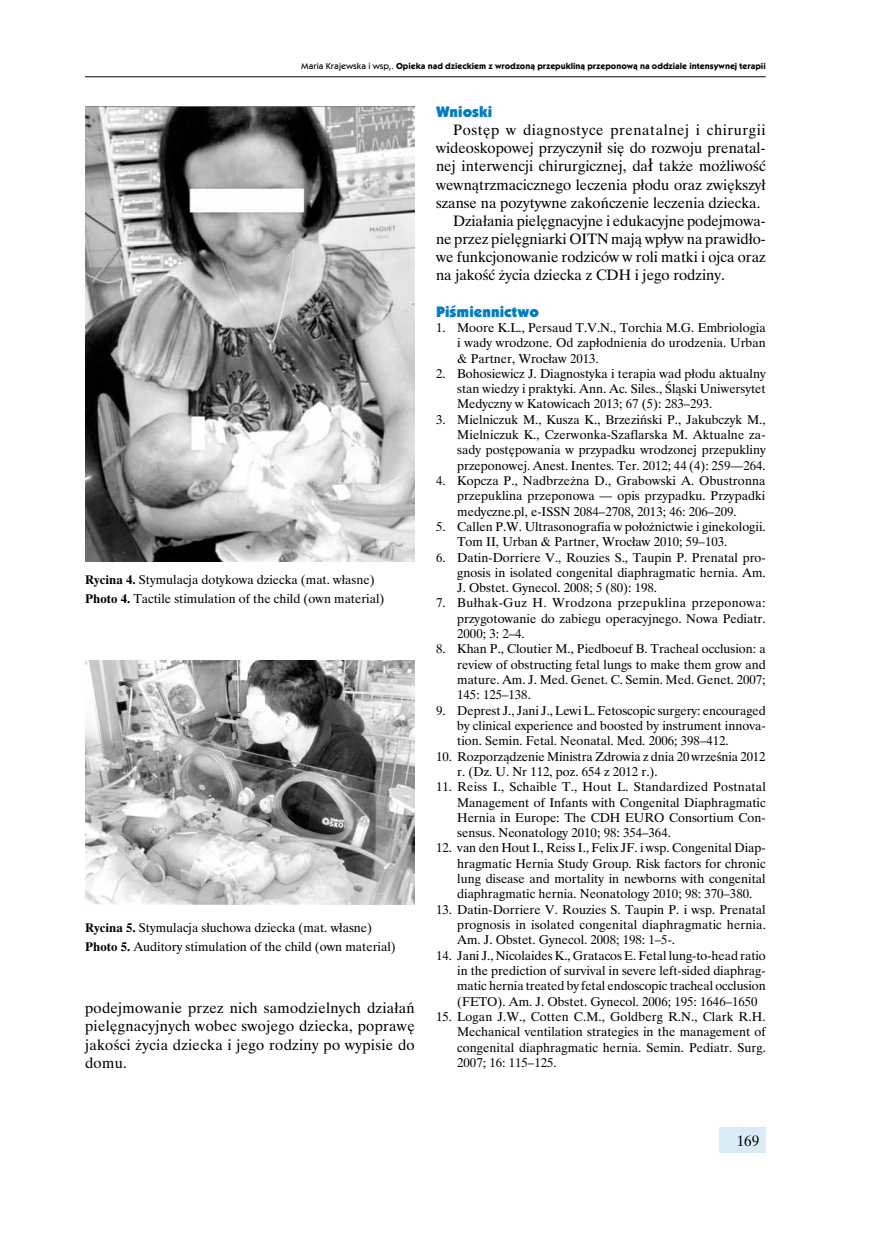
<style>
.page{position:relative;width:872px;height:1234px;background:#fff}
.page>*{position:absolute;margin:0;border:0;box-sizing:border-box;transform-origin:0 0}
.t1{font:15.75px "Kabel Itc TEE Ultr";color:#007dc3}
.t2{font:15px/18px "Time Ibis EE";color:#000;text-align:justify}
.t3{font:15px "Time Ibis EE";letter-spacing:.04em;color:#000}
.t4{font:12.75px/15.3px "Time Ibis EE";color:#000;text-align:justify}
.t5{font:700 9px "Kabel Itc TEE";color:#000}
.s1{font-weight:500}
.s2{font-weight:700}
.s3{font-size:18px}
</style>
<div class="page">
<hr style="left:85px;top:76px;width:680px;height:1px;background:#000">
<div style="left:719px;top:1127px;width:46px;height:25px;background:#d9ebf6"></div>
<img style="left:85px;top:660px;width:330px;height:244px">
<img style="left:85px;top:106px;width:329px;height:455px">
<p class="t5" style="left:301px;top:61px;width:466px"><span class="s1">Maria Krajewska i wsp,.</span> Opieka nad dzieckiem z wrodzoną przepukliną przeponową na oddziale intensywnej terapii</p>
<p class="t4" style="left:85px;top:569px;width:301px;line-height:19.4px"><span class="s2">Rycina 4.</span> Stymulacja dotykowa dziecka (mat. własne)<br><span class="s2">Photo 4.</span> Tactile stimulation of the child (own material)</p>
<p class="t4" style="left:85px;top:917px;width:312px;line-height:19.4px"><span class="s2">Rycina 5.</span> Stymulacja słuchowa dziecka (mat. własne)<br><span class="s2">Photo 5.</span> Auditory stimulation of the child (own material)</p>
<p class="t2" style="left:85px;top:998px;width:331px">podejmowanie przez nich samodzielnych działań pielęgnacyjnych wobec swojego dziecka, poprawę jakości życia dziecka i jego rodziny po wypisie do domu.</p>
<p class="t1" style="left:436px;top:103px;width:58px">Wnioski</p>
<p class="t3" style="left:453px;top:121px;width:314px">Postęp w diagnostyce prenatalnej i chirurgii</p>
<p class="t2" style="left:436px;top:139px;width:331px">wideoskopowej przyczynił się do rozwoju prenatal-</p>
<p class="t2" style="left:436px;top:157px;width:331px">nej interwencji chirurgicznej, da<span class="s3">ł</span> także możliwość</p>
<p class="t2" style="left:436px;top:175px;width:331px">wewnątrzmacicznego leczenia płodu oraz zwiększył</p>
<p class="t2" style="left:436px;top:193px;width:326px">szanse na pozytywne zakończenie leczenia dziecka.</p>
<p class="t2" style="left:453px;top:211px;width:314px">Działania pielęgnacyjne i edukacyjne podejmowa-</p>
<p class="t2" style="left:436px;top:229px;width:331px">ne przez pielęgniarki OITN mają wpływ na prawidło-</p>
<p class="t2" style="left:436px;top:247px;width:331px">we funkcjonowanie rodziców w roli matki i ojca oraz</p>
<p class="t2" style="left:436px;top:265px;width:290px">na jakość życia dziecka z CDH i jego rodziny.</p>
<p class="t1" style="left:436px;top:302px;width:104px">Piśmiennictwo</p>
<p class="t4" style="left:457px;top:319px;width:310px;text-indent:-21px">1. Moore K.L., Persaud T.V.N., Torchia M.G. Embriologia i wady wrodzone. Od zapłodnienia do urodzenia. Urban &amp; Partner, Wrocław 2013.</p>
<p class="t4" style="left:457px;top:365px;width:310px;text-indent:-21px">2. Bohosiewicz J. Diagnostyka i terapia wad płodu aktualny stan wiedzy i praktyki. Ann. Ac. Siles., Śląski Uniwersytet Medyczny w Katowicach 2013; 67 (5): 283–293.</p>
<p class="t4" style="left:457px;top:411px;width:310px;text-indent:-21px">3. Mielniczuk M., Kusza K., Brzeziński P., Jakubczyk M., Mielniczuk K., Czerwonka-Szaflarska M. Aktualne za&shy;sady postępowania w przypadku wrodzonej przepukliny przeponowej. Anest. Inentes. Ter. 2012; 44 (4): 259—264.</p>
<p class="t4" style="left:457px;top:472px;width:310px;text-indent:-21px">4. Kopcza P., Nadbrzeżna D., Grabowski A. Obustronna przepuklina przeponowa — opis przypadku. Przypadki medyczne.pl, e-ISSN 2084–2708, 2013; 46: 206–209.</p>
<p class="t4" style="left:457px;top:518px;width:310px;text-indent:-21px">5. Callen P.W. Ultrasonografia w położnictwie i ginekologii.<br>Tom II, Urban &amp; Partner, Wrocław 2010; 59–103.</p>
<p class="t4" style="left:457px;top:549px;width:310px;text-indent:-21px">6. Datin-Dorriere V., Rouzies S., Taupin P. Prenatal pro&shy;gnosis in isolated congenital diaphragmatic hernia. Am.<br>J. Obstet. Gynecol. 2008; 5 (80): 198.</p>
<p class="t4" style="left:457px;top:595px;width:310px;text-indent:-21px">7. Bułhak-Guz H. Wrodzona przepuklina przeponowa: przygotowanie do zabiegu operacyjnego. Nowa Pediatr.<br>2000; 3: 2–4.</p>
<p class="t4" style="left:457px;top:641px;width:310px;text-indent:-21px">8. Khan P., Cloutier M., Piedboeuf B. Tracheal occlusion: a review of obstructing fetal lungs to make them grow and mature. Am. J. Med. Genet. C. Semin. Med. Genet. 2007; 145: 125–138.</p>
<p class="t4" style="left:457px;top:702px;width:310px;text-indent:-21px">9. Deprest J., Jani J., Lewi L. Fetoscopic surgery: encouraged by clinical experience and boosted by instrument innova&shy;tion. Semin. Fetal. Neonatal. Med. 2006; 398–412.</p>
<p class="t4" style="left:457px;top:748px;width:310px;text-indent:-21px">10. Rozporządzenie Ministra Zdrowia z dnia 20 września 2012 r. (Dz. U. Nr 112, poz. 654 z 2012 r.).</p>
<p class="t4" style="left:457px;top:778px;width:310px;text-indent:-21px">11. Reiss I., Schaible T., Hout L. Standardized Postnatal Management of Infants with Congenital Diaphragmatic Hernia in Europe: The CDH EURO Consortium Con&shy;sensus. Neonatology 2010; 98: 354–364.</p>
<p class="t4" style="left:457px;top:840px;width:310px;text-indent:-21px">12. van den Hout I., Reiss I., Felix JF. i wsp. Congenital Diap&shy;hragmatic Hernia Study Group. Risk factors for chronic lung disease and mortality in newborns with congenital diaphragmatic hernia. Neonatology 2010; 98: 370–380.</p>
<p class="t4" style="left:457px;top:901px;width:310px;text-indent:-21px">13. Datin-Dorriere V. Rouzies S. Taupin P. i wsp. Prenatal prognosis in isolated congenital diaphragmatic hernia.<br>Am. J. Obstet. Gynecol. 2008; 198: 1–5-.</p>
<p class="t4" style="left:457px;top:947px;width:310px;text-indent:-21px">14. Jani J., Nicolaides K., Gratacos E. Fetal lung-to-head ratio in the prediction of survival in severe left-sided diaphrag&shy;matic hernia treated by fetal endoscopic tracheal occlusion (FETO). Am. J. Obstet. Gynecol. 2006; 195: 1646–1650</p>
<p class="t4" style="left:457px;top:1008px;width:310px;text-indent:-21px">15. Logan J.W., Cotten C.M., Goldberg R.N., Clark R.H.<br>Mechanical ventilation strategies in the management of congenital diaphragmatic hernia. Semin. Pediatr. Surg.<br>2007; 16: 115–125.</p>
<p class="t2" style="left:736px;top:1131px;width:24px">169</p>
</div>
